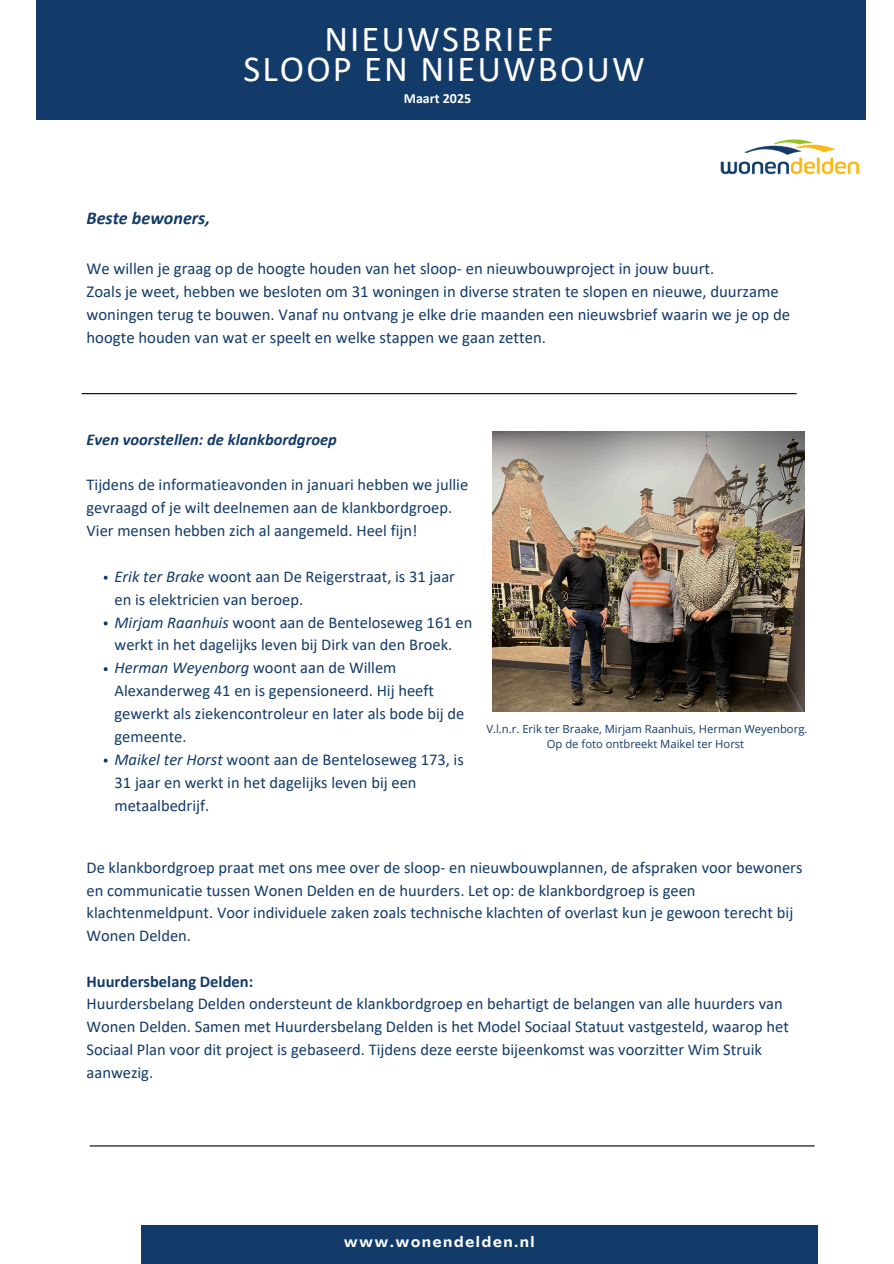
<style>
.page{position:relative;width:894px;height:1264px;background:#fff}
.page>*{position:absolute;margin:0;border:0;box-sizing:border-box;transform-origin:0 0}
.t1{font:36.75px/30.3px "Calibri";letter-spacing:.055em;color:#fff;text-align:center}
.t2{font:italic 700 18.15px "Calibri";color:#133b69}
.t3{font:16.65px/23px "Calibri";color:#133b69}
.t4{font:16.5px/22.8px "Calibri";color:#133b69}
.t5{font:italic 700 16.5px "Calibri";color:#133b69}
.t6{font:700 14.85px "Agrandir";letter-spacing:.135em;color:#fff}
.t7{font:700 13.95px "Calibri";color:#fff}
.t8{font:11.25px "Open Sans";color:#133b69}
.s1{font-style:italic}
.s2{font-weight:700}
</style>
<div class="page">
<div style="left:36px;top:0;width:829px;height:120px;background:#133b69"></div>
<div style="left:141px;top:1225px;width:676px;height:38px;background:#133b69"></div>
<img style="left:720px;top:139px;width:140px;height:36px">
<img style="left:492px;top:431px;width:312px;height:280px">
<svg style="left:104px;top:575px;width:4px;height:4px"></svg>
<svg style="left:104px;top:621px;width:4px;height:4px"></svg>
<svg style="left:104px;top:667px;width:4px;height:4px"></svg>
<svg style="left:104px;top:758px;width:4px;height:4px"></svg>
<hr style="left:90px;top:1145px;width:724px;height:1px;background:#000">
<hr style="left:82px;top:393px;width:714px;height:1px;background:#000">
<p class="t1" style="left:243px;top:26px;width:403px">NIEUWSBRIEF<br>SLOOP EN NIEUWBOUW</p>
<h2 class="t7" style="left:403px;top:92px;width:69px">Maart 2025</h2>
<h2 class="t2" style="left:86px;top:211px;width:125px">Beste bewoners,</h2>
<h3 class="t3" style="left:86px;top:259px;width:705px">We willen je graag op de hoogte houden van het sloop- en nieuwbouwproject in jouw buurt.<br>Zoals je weet, hebben we besloten om 31 woningen in diverse straten te slopen en nieuwe, duurzame woningen terug te bouwen. Vanaf nu ontvang je elke drie maanden een nieuwsbrief waarin we je op de hoogte houden van wat er speelt en welke stappen we gaan zetten.</h3>
<p class="t5" style="left:86px;top:432px;width:252px">Even voorstellen: de klankbordgroep</p>
<p class="t4" style="left:86px;top:475px;width:383px">Tijdens de informatieavonden in januari hebben we jullie gevraagd of je wilt deelnemen aan de klankbordgroep.<br>Vier mensen hebben zich al aangemeld. Heel fijn!</p>
<p class="t4" style="left:114px;top:566px;width:342px"><span class="s1">Erik ter Brake</span> woont aan De Reigerstraat, is 31 jaar en is elektricien van beroep.</p>
<p class="t4" style="left:114px;top:612px;width:359px"><span class="s1">Mirjam Raanhuis</span> woont aan de Benteloseweg 161 en werkt in het dagelijks leven bij Dirk van den Broek.</p>
<h3 class="t4" style="left:114px;top:657px;width:351px"><span class="s1">Herman Weyenborg</span> woont aan de Willem Alexanderweg 41 en is gepensioneerd. Hij heeft gewerkt als ziekencontroleur en later als bode bij de gemeente.</h3>
<p class="t4" style="left:114px;top:749px;width:351px"><span class="s1">Maikel ter Horst</span> woont aan de Benteloseweg 173, is<br>31 jaar en werkt in het dagelijks leven bij een metaalbedrijf.</p>
<p class="t8" style="left:486px;top:721px;width:322px">V.l.n.r. Erik ter Braake, Mirjam Raanhuis, Herman Weyenborg.</p>
<h3 class="t8" style="left:546px;top:736px;width:199px">Op de foto ontbreekt Maikel ter Horst</h3>
<h1 class="t4" style="left:86px;top:857px;width:717px">De klankbordgroep praat met ons mee over de sloop- en nieuwbouwplannen, de afspraken voor bewoners en communicatie tussen Wonen Delden en de huurders. Let op: de klankbordgroep is geen klachtenmeldpunt. Voor individuele zaken zoals technische klachten of overlast kun je gewoon terecht bij Wonen Delden.</h1>
<h4 class="t4" style="left:86px;top:971px;width:703px"><span class="s2">Huurdersbelang Delden:<br></span>Huurdersbelang Delden ondersteunt de klankbordgroep en behartigt de belangen van alle huurders van Wonen Delden. Samen met Huurdersbelang Delden is het Model Sociaal Statuut vastgesteld, waarop het Sociaal Plan voor dit project is gebaseerd. Tijdens deze eerste bijeenkomst was voorzitter Wim Struik aanwezig.</h4>
<h3 class="t6" style="left:344px;top:1235px;width:191px">www.wonendelden.nl</h3>
</div>
